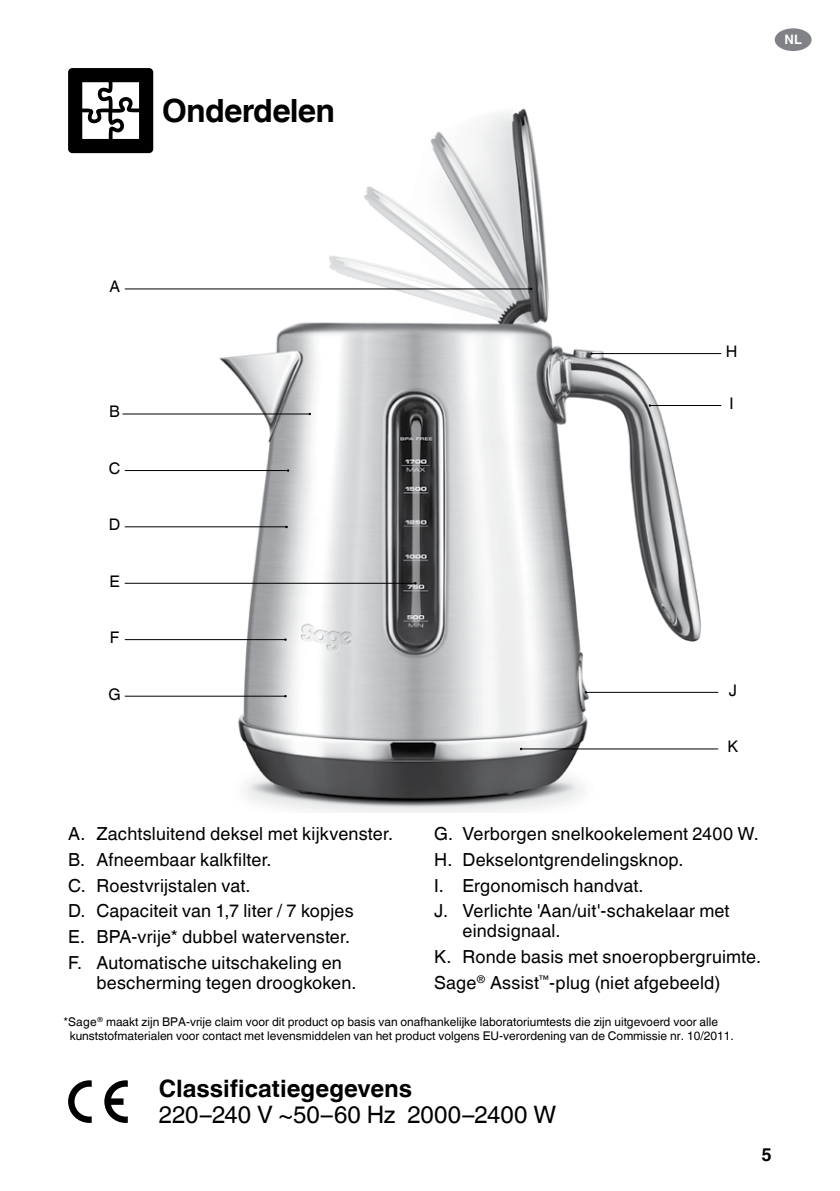
<style>
.page{position:relative;width:840px;height:1191px;background:#fff}
.page>*{position:absolute;margin:0;border:0;box-sizing:border-box;transform-origin:0 0}
.t1{font:700 32px "Helvetica World";letter-spacing:-.025em;color:#000}
.t2{font:24px "Helvetica World";color:#000}
.t3{font:700 24px "Helvetica World";color:#000}
.t4{font:18px/25.6px "Helvetica World";letter-spacing:.01em;color:#000}
.t5{font:700 18px "Helvetica World";color:#000}
.t6{font:16px "Helvetica World";color:#000}
.t7{font:700 13px "Helvetica World";color:#fff}
.t8{font:12px/14px "Helvetica World";color:#000}
</style>
<div class="page">
<div style="left:774px;top:28px;width:37px;height:23px;background:#808285;border-radius:50%"></div>
<img style="left:148px;top:68px;width:574px;height:745px">
<svg style="left:104px;top:1080px;width:24px;height:43px"></svg>
<svg style="left:68px;top:1080px;width:24px;height:43px"></svg>
<div style="left:68px;top:68px;width:85px;height:85px;background:#000;border-radius:4px"></div>
<svg style="left:82px;top:82px;width:57px;height:57px"></svg>
<hr style="left:591px;top:353px;width:129px;height:1px;background:#000">
<hr style="left:649px;top:405px;width:71px;height:1px;background:#000">
<hr style="left:585px;top:692px;width:132px;height:1px;background:#000">
<hr style="left:521px;top:748px;width:196px;height:1px;background:#000">
<hr style="left:125px;top:470px;width:163px;height:1px;background:#000">
<hr style="left:122px;top:414px;width:187px;height:1px;background:#000">
<svg style="left:124px;top:526px;width:163px;height:2px"></svg>
<hr style="left:125px;top:288px;width:406px;height:1px;background:#000">
<hr style="left:125px;top:583px;width:290px;height:1px;background:#000">
<hr style="left:125px;top:639px;width:160px;height:1px;background:#000">
<hr style="left:125px;top:696px;width:160px;height:1px;background:#000">
<h1 class="t1" style="left:162px;top:92px;width:174px">Onderdelen</h1>
<p class="t7" style="left:784px;top:32px;width:19px">NL</p>
<p class="t6" style="left:109px;top:277px;width:12px">A</p>
<p class="t6" style="left:109px;top:402px;width:12px">B</p>
<p class="t6" style="left:109px;top:459px;width:13px">C</p>
<p class="t6" style="left:109px;top:515px;width:13px">D</p>
<p class="t6" style="left:109px;top:572px;width:12px">E</p>
<p class="t6" style="left:110px;top:628px;width:11px">F</p>
<p class="t6" style="left:108px;top:684px;width:14px">G</p>
<p class="t4" style="left:68px;top:821px;width:326px">A. Zachtsluitend deksel met kijkvenster.<br>B. Afneembaar kalkfilter.<br>C. Roestvrijstalen vat.<br>D. Capaciteit van 1,7 liter / 7 kopjes<br>E. BPA-vrije* dubbel watervenster.<br>F. Automatische uitschakeling en</p>
<p class="t4" style="left:96px;top:969px;width:261px">bescherming tegen droogkoken.</p>
<p class="t6" style="left:725px;top:342px;width:13px">H</p>
<p class="t6" style="left:729px;top:394px;width:6px">I</p>
<p class="t6" style="left:728px;top:680px;width:10px">J</p>
<p class="t6" style="left:727px;top:737px;width:12px">K</p>
<p class="t4" style="left:434px;top:821px;width:326px">G. Verborgen snelkookelement 2400 W.<br>H. Dekselontgrendelingsknop.<br>I. Ergonomisch handvat.<br>J. Verlichte 'Aan/uit'-schakelaar met</p>
<p class="t4" style="left:434px;top:918px;width:328px;text-indent:28px">eindsignaal.<br>K. Ronde basis met snoeropbergruimte.<br>Sage<sup>®</sup> Assist<sup>™</sup>-plug (niet afgebeeld)</p>
<p class="t8" style="left:70px;top:1014px;width:665px;text-indent:-6px">*Sage<sup>®</sup> maakt zijn BPA-vrije claim voor dit product op basis van onafhankelijke laboratoriumtests die zijn uitgevoerd voor alle kunststofmaterialen voor contact met levensmiddelen van het product volgens EU-verordening van de Commissie nr. 10/2011.</p>
<h2 class="t3" style="left:159px;top:1074px;width:255px">Classificatiegegevens</h2>
<h2 class="t2" style="left:159px;top:1100px;width:399px">220–240 V ~50–60 Hz 2000–2400 W</h2>
<p class="t5" style="left:761px;top:1143px;width:12px">5</p>
</div>
